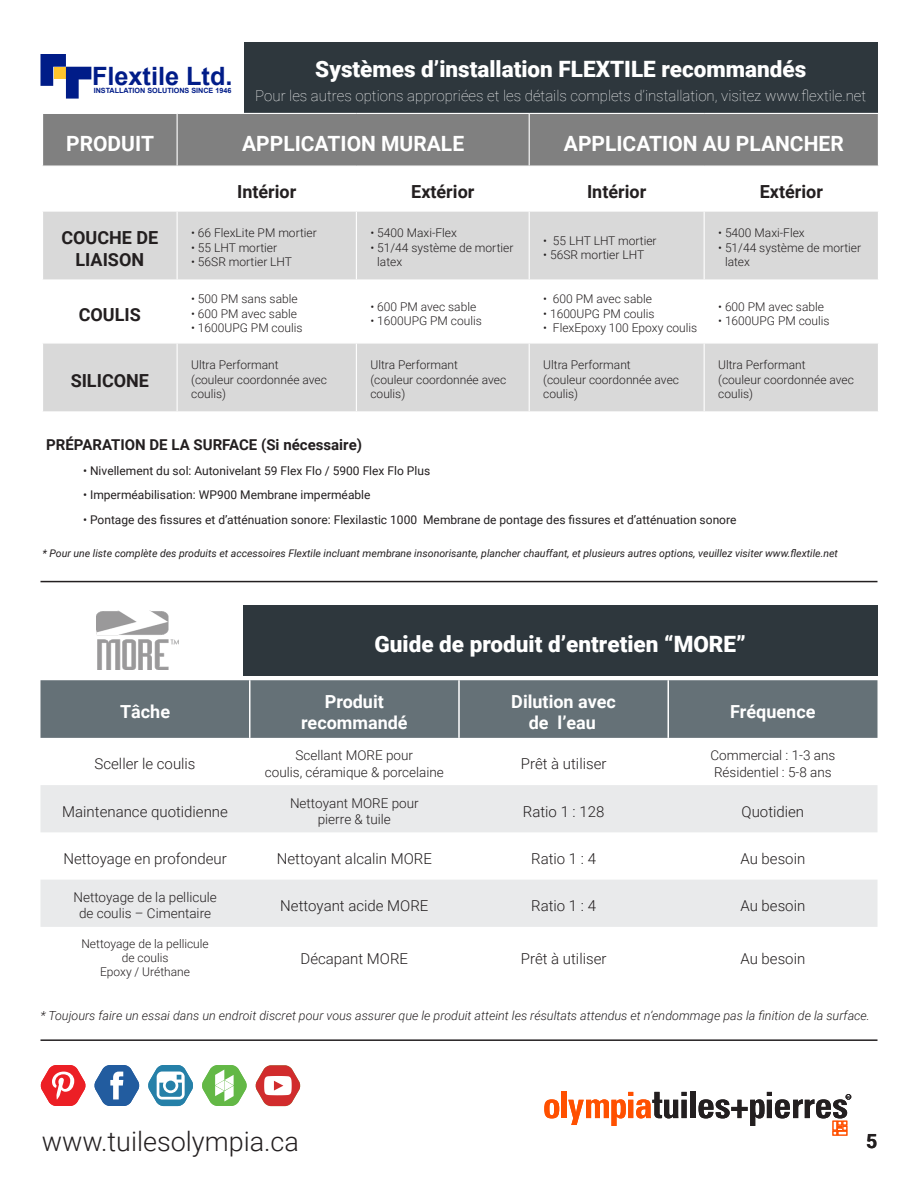
<style>
.page{position:relative;width:918px;height:1188px;background:#fff}
.page>*{position:absolute;margin:0;border:0;box-sizing:border-box;transform-origin:0 0}
.t1{font:300 27px "Roboto";color:#231f20}
.t2{font:700 25.2px "Arial";color:#001c88}
.t3{font:900 22.5px "Roboto";color:#fff}
.t4{font:700 21px "Roboto";color:#fff}
.t5{font:700 19.5px "Roboto";color:#231f20}
.t6{font:700 18px/21.6px "Roboto";color:#231f20;text-align:center}
.t7{font:700 18px "Roboto";color:#fff}
.t8{font:300 15px "Roboto";color:#231f20}
.t9{font:100 15px "Roboto";color:#fff}
.t10{font:700 15px "Roboto";color:#231f20}
.t11{font:300 13.5px "Roboto";color:#231f20}
.t12{font:italic 300 12.6px "Roboto";color:#231f20}
.t13{font:300 12px/14.4px "Roboto";color:#231f20}
.t14{font:12px "Roboto";color:#231f20}
.t15{font:italic 10.5px "Roboto";color:#231f20}
.t16{font:700 7.2px "Arial";color:#001c88}
.t17{font:700 2.4px "Arial";color:#231f20}
</style>
<div class="page">
<svg style="left:544px;top:1099px;width:15px;height:19px"></svg>
<div style="left:561px;top:1092px;width:6px;height:26px;background:#ff5000"></div>
<svg style="left:568px;top:1092px;width:119px;height:34px"></svg>
<div style="left:690px;top:1092px;width:6px;height:26px;background:#231f20"></div>
<svg style="left:699px;top:1092px;width:152px;height:43px"></svg>
<div style="left:244px;top:42px;width:634px;height:71px;background:#2e373d"></div>
<svg style="left:40px;top:54px;width:51px;height:45px"></svg>
<hr style="left:40px;top:581px;width:838px;height:1px;background:#231f20">
<hr style="left:40px;top:1039px;width:838px;height:2px;background:#231f20">
<div style="left:43px;top:114px;width:835px;height:52px;background:#808080"></div>
<svg style="left:43px;top:212px;width:835px;height:199px;fill:#d9d9d9"></svg>
<hr style="left:177px;top:114px;width:1px;height:52px;background:#fff">
<hr style="left:529px;top:114px;width:1px;height:52px;background:#fff">
<hr style="left:177px;top:212px;width:1px;height:67px;background:#fff">
<hr style="left:356px;top:212px;width:1px;height:67px;background:#fff">
<hr style="left:529px;top:212px;width:1px;height:67px;background:#fff">
<hr style="left:704px;top:212px;width:1px;height:67px;background:#fff">
<hr style="left:177px;top:281px;width:1px;height:61px;background:#fff">
<hr style="left:356px;top:281px;width:1px;height:61px;background:#fff">
<hr style="left:529px;top:281px;width:1px;height:61px;background:#fff">
<hr style="left:704px;top:281px;width:1px;height:61px;background:#fff">
<hr style="left:177px;top:344px;width:1px;height:67px;background:#fff">
<hr style="left:356px;top:344px;width:1px;height:67px;background:#fff">
<hr style="left:529px;top:344px;width:1px;height:67px;background:#fff">
<hr style="left:704px;top:344px;width:1px;height:67px;background:#fff">
<hr style="left:42px;top:279px;width:135px;height:2px;background:#fff">
<hr style="left:177px;top:279px;width:179px;height:2px;background:#fff">
<hr style="left:356px;top:279px;width:173px;height:2px;background:#fff">
<hr style="left:529px;top:279px;width:175px;height:2px;background:#fff">
<hr style="left:704px;top:279px;width:175px;height:2px;background:#fff">
<hr style="left:42px;top:342px;width:135px;height:2px;background:#fff">
<hr style="left:177px;top:342px;width:179px;height:2px;background:#fff">
<hr style="left:356px;top:342px;width:173px;height:2px;background:#fff">
<hr style="left:529px;top:342px;width:175px;height:2px;background:#fff">
<hr style="left:704px;top:342px;width:175px;height:2px;background:#fff">
<img style="left:96px;top:610px;width:83px;height:59px">
<div style="left:243px;top:605px;width:635px;height:70px;background:#2e373d"></div>
<div style="left:40px;top:680px;width:838px;height:58px;background:#657177"></div>
<svg style="left:40px;top:785px;width:838px;height:142px;fill:#e9eaeb"></svg>
<hr style="left:249px;top:680px;width:1px;height:58px;background:#fff">
<hr style="left:458px;top:680px;width:2px;height:58px;background:#fff">
<hr style="left:668px;top:680px;width:1px;height:58px;background:#fff">
<svg style="left:94px;top:1065px;width:45px;height:41px"></svg>
<svg style="left:41px;top:1065px;width:45px;height:41px"></svg>
<svg style="left:202px;top:1065px;width:45px;height:41px"></svg>
<svg style="left:148px;top:1065px;width:45px;height:41px"></svg>
<svg style="left:255px;top:1065px;width:45px;height:41px"></svg>
<p class="t2" style="left:92px;top:60px;width:142px">Flextile Ltd.</p>
<p class="t16" style="left:94px;top:85px;width:139px">INSTALLATION SOLUTIONS SINCE 1946</p>
<p class="t3" style="left:315px;top:54px;width:493px">Systèmes d’installation FLEXTILE recommandés</p>
<p class="t9" style="left:255px;top:86px;width:612px">Pour les autres options appropriées et les détails complets d’installation, visitez www.flextile.net</p>
<p class="t4" style="left:66px;top:129px;width:90px">PRODUIT</p>
<p class="t4" style="left:242px;top:129px;width:223px">APPLICATION MURALE</p>
<p class="t4" style="left:564px;top:129px;width:281px">APPLICATION AU PLANCHER</p>
<p class="t6" style="left:237px;top:180px;width:61px">Intérior</p>
<p class="t6" style="left:411px;top:180px;width:65px">Extérior</p>
<p class="t6" style="left:587px;top:180px;width:61px">Intérior</p>
<p class="t6" style="left:760px;top:180px;width:65px">Extérior</p>
<p class="t6" style="left:61px;top:226px;width:98px">COUCHE DE<br>LIAISON</p>
<p class="t13" style="left:191px;top:226px;width:127px">• 66 FlexLite PM mortier</p>
<p class="t13" style="left:370px;top:226px;width:88px">• 5400 Maxi-Flex</p>
<p class="t13" style="left:377px;top:240px;width:138px;text-indent:-7px">• 51/44 système de mortier latex</p>
<p class="t13" style="left:718px;top:226px;width:88px">• 5400 Maxi-Flex</p>
<p class="t13" style="left:725px;top:240px;width:138px;text-indent:-7px">• 51/44 système de mortier latex</p>
<p class="t13" style="left:543px;top:233px;width:115px">• 55 LHT LHT mortier</p>
<p class="t13" style="left:543px;top:247px;width:102px">• 56SR mortier LHT</p>
<p class="t13" style="left:191px;top:240px;width:87px">• 55 LHT mortier</p>
<p class="t13" style="left:191px;top:254px;width:102px">• 56SR mortier LHT</p>
<p class="t6" style="left:79px;top:303px;width:64px">COULIS</p>
<p class="t13" style="left:191px;top:291px;width:108px">• 500 PM sans sable</p>
<p class="t13" style="left:191px;top:306px;width:107px">• 600 PM avec sable</p>
<p class="t13" style="left:191px;top:320px;width:113px">• 1600UPG PM coulis</p>
<p class="t13" style="left:370px;top:299px;width:107px">• 600 PM avec sable</p>
<p class="t13" style="left:370px;top:313px;width:113px">• 1600UPG PM coulis</p>
<p class="t13" style="left:543px;top:291px;width:110px">• 600 PM avec sable</p>
<p class="t13" style="left:543px;top:306px;width:113px">• 1600UPG PM coulis</p>
<p class="t13" style="left:543px;top:320px;width:156px">• FlexEpoxy 100 Epoxy coulis</p>
<p class="t13" style="left:718px;top:299px;width:107px">• 600 PM avec sable</p>
<p class="t13" style="left:718px;top:313px;width:113px">• 1600UPG PM coulis</p>
<p class="t13" style="left:191px;top:357px;width:137px">Ultra Performant<br>(couleur coordonnée avec coulis)</p>
<p class="t13" style="left:370px;top:357px;width:137px">Ultra Performant<br>(couleur coordonnée avec coulis)</p>
<p class="t13" style="left:543px;top:357px;width:137px">Ultra Performant<br>(couleur coordonnée avec coulis)</p>
<p class="t13" style="left:718px;top:357px;width:137px">Ultra Performant<br>(couleur coordonnée avec coulis)</p>
<p class="t10" style="left:46px;top:434px;width:317px">PRÉPARATION DE LA SURFACE (Si nécessaire)</p>
<p class="t14" style="left:83px;top:462px;width:349px">• Nivellement du sol: Autonivelant 59 Flex Flo / 5900 Flex Flo Plus</p>
<p class="t14" style="left:83px;top:487px;width:289px">• Imperméabilisation: WP900 Membrane imperméable</p>
<p class="t14" style="left:83px;top:511px;width:655px">• Pontage des fissures et d’atténuation sonore: Flexilastic 1000 Membrane de pontage des fissures et d’atténuation sonore</p>
<p class="t15" style="left:43px;top:546px;width:797px">* Pour une liste complète des produits et accessoires Flextile incluant membrane insonorisante, plancher chauffant, et plusieurs autres options, veuillez visiter www.flextile.net</p>
<p class="t6" style="left:71px;top:369px;width:80px">SILICONE</p>
<p class="t3" style="left:375px;top:628px;width:373px">Guide de produit d’entretien “MORE”</p>
<p class="t7" style="left:120px;top:699px;width:51px">Tâche</p>
<p class="t7" style="left:325px;top:689px;width:61px">Produit</p>
<p class="t7" style="left:301px;top:710px;width:108px">recommandé</p>
<p class="t7" style="left:511px;top:689px;width:106px">Dilution avec</p>
<p class="t7" style="left:529px;top:710px;width:69px">de l’eau</p>
<p class="t7" style="left:730px;top:699px;width:87px">Fréquence</p>
<p class="t8" style="left:95px;top:754px;width:102px">Sceller le coulis</p>
<p class="t11" style="left:296px;top:746px;width:119px">Scellant MORE pour</p>
<p class="t11" style="left:265px;top:762px;width:180px">coulis, céramique &amp; porcelaine</p>
<p class="t8" style="left:521px;top:754px;width:87px">Prêt à utiliser</p>
<p class="t11" style="left:710px;top:746px;width:126px">Commercial : 1-3 ans</p>
<p class="t11" style="left:714px;top:762px;width:119px">Résidentiel : 5-8 ans</p>
<p class="t8" style="left:62px;top:801px;width:167px">Maintenance quotidienne</p>
<p class="t11" style="left:290px;top:793px;width:130px">Nettoyant MORE pour</p>
<p class="t11" style="left:318px;top:810px;width:75px">pierre &amp; tuile</p>
<p class="t8" style="left:523px;top:801px;width:83px">Ratio 1 : 128</p>
<p class="t8" style="left:742px;top:801px;width:64px">Quotidien</p>
<p class="t8" style="left:63px;top:848px;width:165px">Nettoyage en profondeur</p>
<p class="t8" style="left:277px;top:848px;width:157px">Nettoyant alcalin MORE</p>
<p class="t8" style="left:531px;top:848px;width:66px">Ratio 1 : 4</p>
<p class="t8" style="left:740px;top:848px;width:66px">Au besoin</p>
<p class="t11" style="left:73px;top:888px;width:145px">Nettoyage de la pellicule</p>
<p class="t11" style="left:79px;top:904px;width:134px">de coulis – Cimentaire</p>
<p class="t8" style="left:280px;top:895px;width:150px">Nettoyant acide MORE</p>
<p class="t8" style="left:531px;top:895px;width:66px">Ratio 1 : 4</p>
<p class="t8" style="left:740px;top:895px;width:66px">Au besoin</p>
<p class="t13" style="left:81px;top:936px;width:129px">Nettoyage de la pellicule</p>
<p class="t13" style="left:122px;top:950px;width:48px">de coulis</p>
<p class="t13" style="left:100px;top:965px;width:91px">Epoxy / Uréthane</p>
<p class="t8" style="left:301px;top:948px;width:109px">Décapant MORE</p>
<p class="t8" style="left:521px;top:948px;width:87px">Prêt à utiliser</p>
<p class="t8" style="left:740px;top:948px;width:66px">Au besoin</p>
<p class="t12" style="left:40px;top:1007px;width:831px">* Toujours faire un essai dans un endroit discret pour vous assurer que le produit atteint les résultats attendus et n’endommage pas la finition de la surface.</p>
<p class="t1" style="left:42px;top:1122px;width:259px">www.tuilesolympia.ca</p>
<p class="t17" style="left:847px;top:1095px;width:5px">MD</p>
<h3 class="t5" style="left:866px;top:1127px;width:13px">5</h3>
</div>
